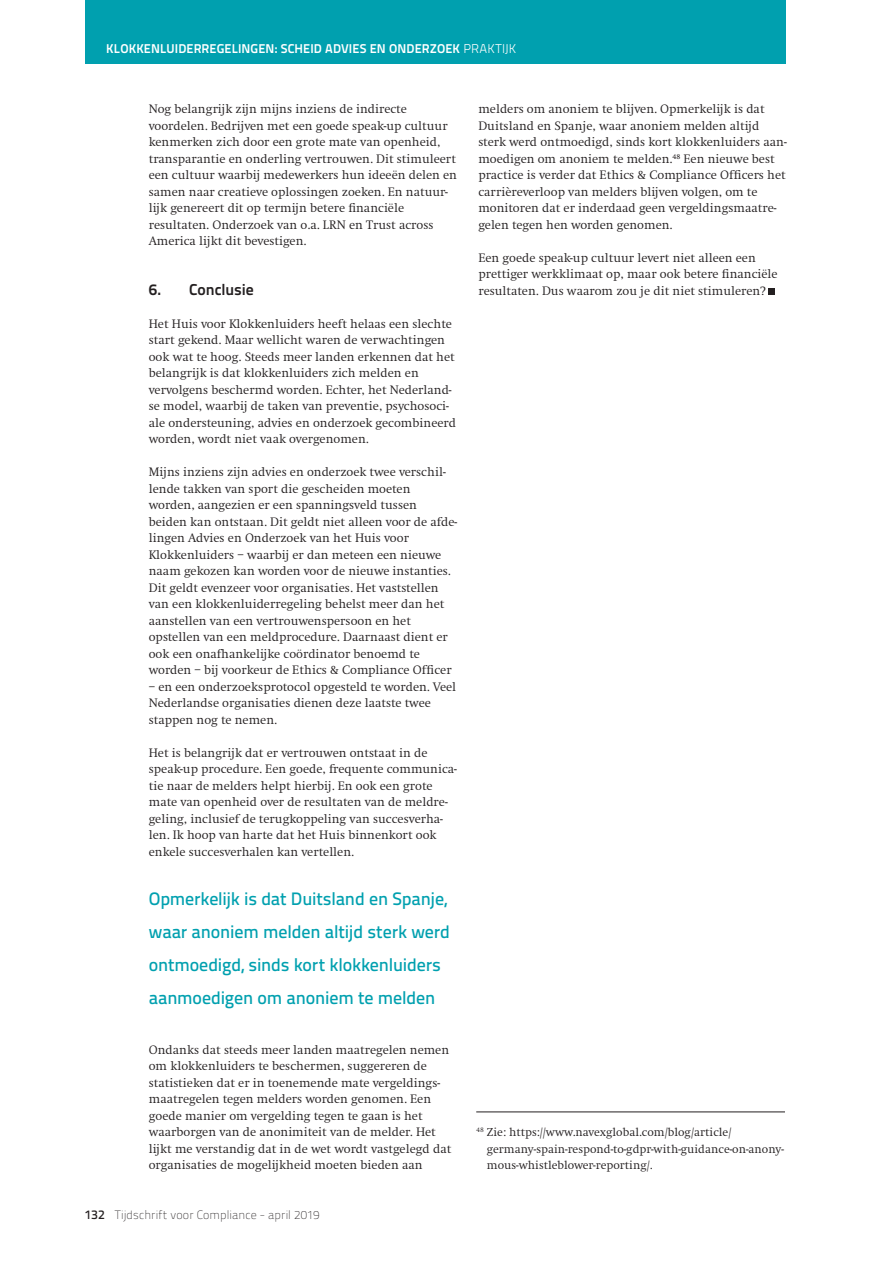
<style>
.page{position:relative;width:893px;height:1263px;background:#fff}
.page>*{position:absolute;margin:0;border:0;box-sizing:border-box;transform-origin:0 0}
.t1{font:500 18px/33px "Titillium Text 22 L";letter-spacing:-.01em;color:#00a0af}
.t2{font:700 15.75px "Titillium Text 22 L";letter-spacing:-.005em;color:#231f20}
.t3{font:300 12.75px/16.5px "Swift";color:#231f20}
.t4{font:700 12.75px "Titillium Text 22 L";letter-spacing:.005em;color:#fff}
.t5{font:300 12px/16.5px "Swift";color:#231f20}
.t6{font:100 12px "Titillium Text 22 L";letter-spacing:.01em;color:#231f20}
.s1{font-weight:300}
.s2{font-weight:500;font-size:12.75px}
</style>
<div class="page">
<div style="left:85px;top:0;width:700px;height:64px;background:#00a0af"></div>
<div style="left:769px;top:288px;width:6px;height:7px;background:#231f20"></div>
<hr style="left:476px;top:1112px;width:309px;height:1px;background:#231f20">
<p class="t4" style="left:106px;top:44px;width:412px">KLOKKENLUIDERREGELINGEN: SCHEID ADVIES EN ONDERZOEK <span class="s1">PRAKTIJK</span></p>
<p class="t3" style="left:149px;top:102px;width:310px">Nog belangrijk zijn mijns inziens de indirecte voordelen. Bedrijven met een goede speak-up cultuur kenmerken zich door een grote mate van openheid, transparantie en onderling vertrouwen. Dit stimuleert een cultuur waarbij medewerkers hun ideeën delen en samen naar creatieve oplossingen zoeken. En natuur&shy;lijk genereert dit op termijn betere financiële resultaten. Onderzoek van o.a. LRN en Trust across America lijkt dit bevestigen.</p>
<p class="t2" style="left:149px;top:284px;width:107px">6. Conclusie</p>
<p class="t3" style="left:149px;top:317px;width:309px">Het Huis voor Klokkenluiders heeft helaas een slechte start gekend. Maar wellicht waren de verwachtingen ook wat te hoog. Steeds meer landen erkennen dat het belangrijk is dat klokkenluiders zich melden en vervolgens beschermd worden. Echter, het Nederland&shy;se model, waarbij de taken van preventie, psychosoci&shy;ale ondersteuning, advies en onderzoek gecombineerd worden, wordt niet vaak overgenomen.</p>
<p class="t3" style="left:149px;top:465px;width:310px">Mijns inziens zijn advies en onderzoek twee verschil&shy;lende takken van sport die gescheiden moeten worden, aangezien er een spanningsveld tussen beiden kan ontstaan. Dit geldt niet alleen voor de afde&shy;lingen Advies en Onderzoek van het Huis voor Klokkenluiders – waarbij er dan meteen een nieuwe naam gekozen kan worden voor de nieuwe instanties.<br>Dit geldt evenzeer voor organisaties. Het vaststellen van een klokkenluiderregeling behelst meer dan het aanstellen van een vertrouwenspersoon en het opstellen van een meldprocedure. Daarnaast dient er ook een onafhankelijke coördinator benoemd te worden – bij voorkeur de Ethics &amp; Compliance Officer</p>
<p class="t3" style="left:149px;top:680px;width:309px">– en een onderzoeksprotocol opgesteld te worden. Veel<br>Nederlandse organisaties dienen deze laatste twee stappen nog te nemen.</p>
<p class="t3" style="left:149px;top:745px;width:310px">Het is belangrijk dat er vertrouwen ontstaat in de speak-up procedure. Een goede, frequente communica&shy;tie naar de melders helpt hierbij. En ook een grote mate van openheid over de resultaten van de meldre&shy;geling, inclusief de terugkoppeling van succesverha&shy;len. Ik hoop van harte dat het Huis binnenkort ook enkele succesverhalen kan vertellen.</p>
<h1 class="t1" style="left:149px;top:884px;width:303px">Opmerkelijk is dat Duitsland en Spanje, waar anoniem melden altijd sterk werd ontmoedigd, sinds kort klokkenluiders aanmoedigen om anoniem te melden</h1>
<p class="t3" style="left:149px;top:1043px;width:304px">Ondanks dat steeds meer landen maatregelen nemen om klokkenluiders te beschermen, suggereren de statistieken dat er in toenemende mate vergeldings&shy;maatregelen tegen melders worden genomen. Een goede manier om vergelding tegen te gaan is het waarborgen van de anonimiteit van de melder. Het lijkt me verstandig dat in de wet wordt vastgelegd dat organisaties de mogelijkheid moeten bieden aan</p>
<p class="t6" style="left:85px;top:1208px;width:236px"><span class="s2">132</span> Tijdschrift voor Compliance - april 2019</p>
<p class="t3" style="left:478px;top:102px;width:310px">melders om anoniem te blijven. Opmerkelijk is dat Duitsland en Spanje, waar anoniem melden altijd sterk werd ontmoedigd, sinds kort klokkenluiders aan&shy;moedigen om anoniem te melden.<sup>48</sup> Een nieuwe best practice is verder dat Ethics &amp; Compliance Officers het carrièreverloop van melders blijven volgen, om te monitoren dat er inderdaad geen vergeldingsmaatre&shy;gelen tegen hen worden genomen.</p>
<p class="t3" style="left:478px;top:251px;width:301px">Een goede speak-up cultuur levert niet alleen een prettiger werkklimaat op, maar ook betere financiële resultaten. Dus waarom zou je dit niet stimuleren?</p>
<p class="t5" style="left:487px;top:1125px;width:299px;text-indent:-11px"><sup>48</sup> Zie: https://www.navexglobal.com/blog/article/ germany-spain-respond-to-gdpr-with-guidance-on-anony&shy;mous-whistleblower-reporting/.</p>
</div>
